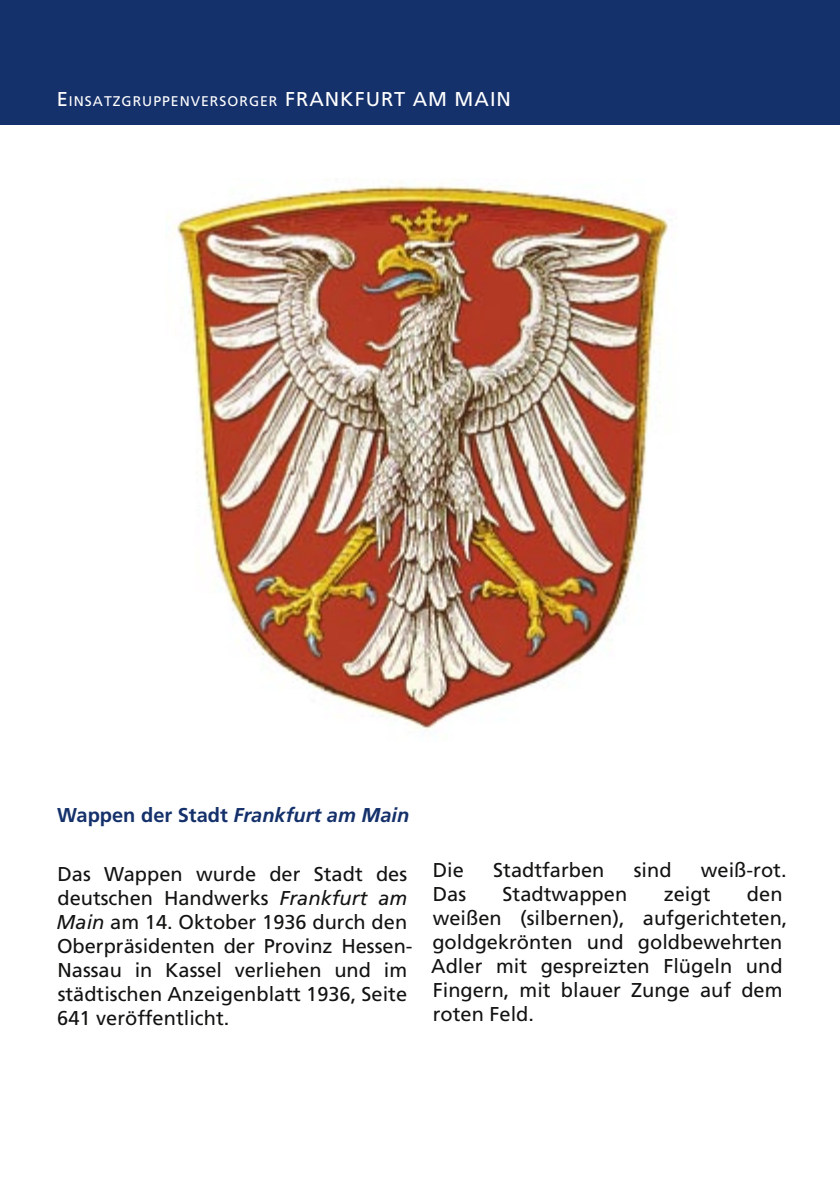
<style>
.page{position:relative;width:840px;height:1191px;background:#fff}
.page>*{position:absolute;margin:0;border:0;box-sizing:border-box;transform-origin:0 0}
.t1{font:20px/24px "Frutiger LT Std";color:#131312}
.t2{font:italic 700 20px "Frutiger LT Std";color:#15316b}
.t3{font:14px "Frutiger LT Std";letter-spacing:.07em;color:#fff}
.s1{font-size:20px}
.s2{font-style:normal}
.s3{font-style:italic}
</style>
<div class="page">
<div style="left:0;top:0;width:839px;height:125px;background:#15316b"></div>
<img style="left:173px;top:183px;width:496px;height:547px">
<p class="t3" style="left:57px;top:93px;width:455px"><span class="s1">E</span>INSATZGRUPPENVERSORGER <span class="s1">FRANKFURT AM MAIN</span></p>
<p class="t2" style="left:57px;top:803px;width:353px"><span class="s2">Wappen der Stadt</span> Frankfurt am Main</p>
<p class="t1" style="left:57px;top:862px;width:357px">Das Wappen wurde der Stadt des deutschen Handwerks <span class="s3">Frankfurt am<br>Main</span> am 14. Oktober 1936 durch den<br>Oberpräsidenten der Provinz Hessen-<br>Nassau in Kassel verliehen und im städtischen Anzeigenblatt 1936, Seite<br>641 veröffentlicht.</p>
<p class="t1" style="left:432px;top:858px;width:33px">Die</p>
<p class="t1" style="left:493px;top:858px;width:113px">Stadtfarben</p>
<p class="t1" style="left:633px;top:858px;width:39px">sind</p>
<p class="t1" style="left:700px;top:858px;width:87px">weiß-rot.</p>
<p class="t1" style="left:431px;top:882px;width:357px;text-indent:315px">den weißen (silbernen), aufgerichteten, goldgekrönten und goldbewehrten<br>Adler mit gespreizten Flügeln und<br>Fingern, mit blauer Zunge auf dem roten Feld.</p>
<p class="t1" style="left:432px;top:882px;width:35px">Das</p>
<p class="t1" style="left:502px;top:882px;width:126px">Stadtwappen</p>
<p class="t1" style="left:663px;top:882px;width:48px">zeigt</p>
</div>
